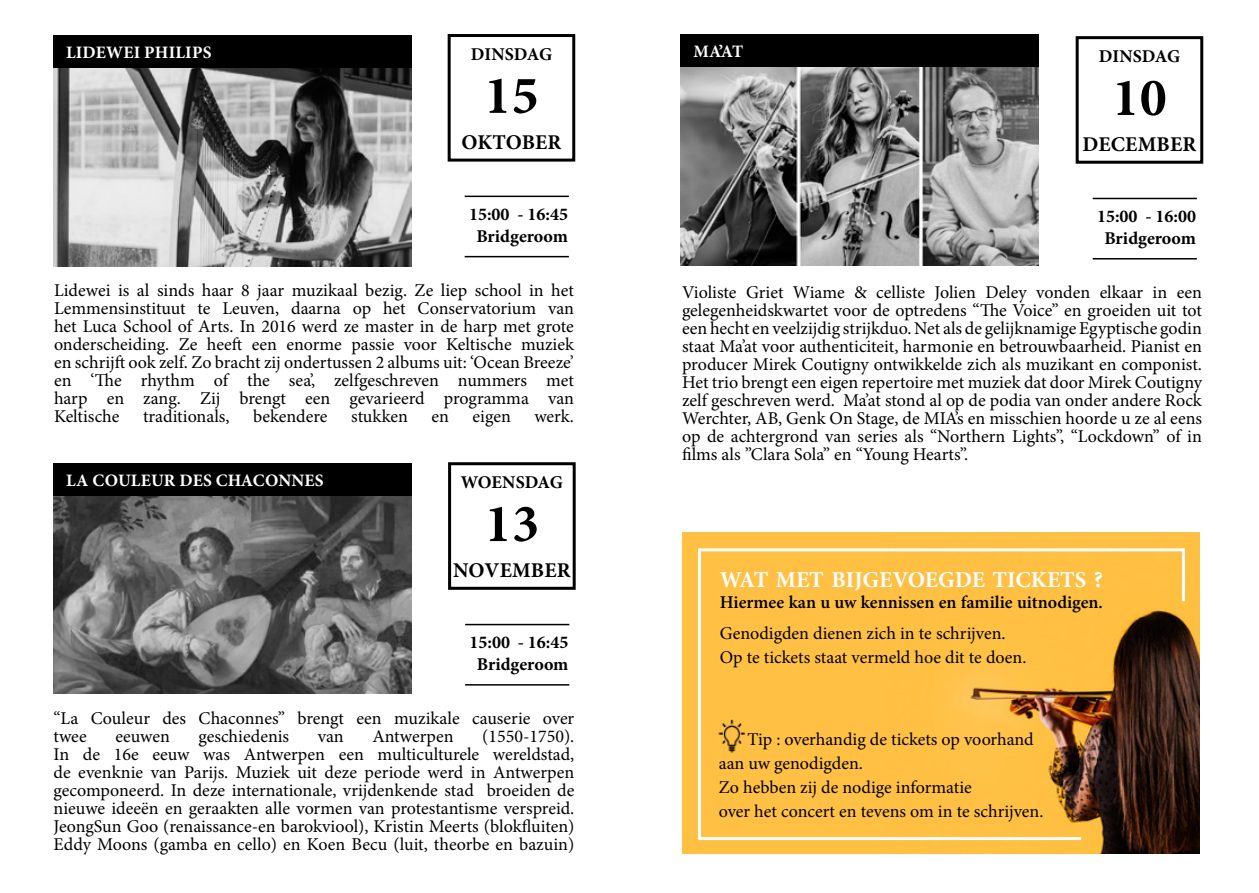
<style>
.page{position:relative;width:1259px;height:893px;background:#fff}
.page>*{position:absolute;margin:0;border:0;box-sizing:border-box;transform-origin:0 0}
.t1{font:700 54px "Minion Pro";color:#000}
.t2{font:700 22.8px "Minion Pro";color:#fdfdfd}
.t3{font:700 21px "Minion Pro";letter-spacing:.005em;color:#000}
.t4{font:18px/18px "Minion Pro";color:#000;text-align:justify}
.t5{font:700 18px/21.6px "Minion Pro";color:#000;text-align:center}
.t6{font:600 18px "Minion Pro";color:#000}
.t7{font:700 17.4px "Minion Pro";letter-spacing:.01em;color:#fff}
</style>
<div class="page">
<img style="left:53px;top:68px;width:359px;height:198px">
<div style="left:448px;top:34px;width:127px;height:128px;border:3px solid #000"></div>
<div style="left:53px;top:35px;width:359px;height:33px;background:#000"></div>
<hr style="left:465px;top:196px;width:104px;height:1px;background:#000">
<hr style="left:465px;top:256px;width:104px;height:1px;background:#000">
<img style="left:53px;top:496px;width:358px;height:198px">
<div style="left:448px;top:462px;width:128px;height:128px;border:3px solid #000"></div>
<div style="left:53px;top:463px;width:358px;height:33px;background:#000"></div>
<hr style="left:465px;top:624px;width:104px;height:1px;background:#000">
<hr style="left:465px;top:684px;width:104px;height:2px;background:#000">
<div style="left:1075px;top:36px;width:128px;height:128px;border:3px solid #000"></div>
<hr style="left:1092px;top:198px;width:105px;height:1px;background:#000">
<hr style="left:1092px;top:258px;width:105px;height:1px;background:#000">
<img style="left:680px;top:67px;width:359px;height:198px">
<div style="left:680px;top:34px;width:359px;height:33px;background:#000"></div>
<div style="left:682px;top:533px;width:518px;height:321px;background:#ffc044"></div>
<img style="left:886px;top:551px;width:313px;height:302px">
<img style="left:718px;top:720px;width:28px;height:33px">
<hr style="left:698px;top:837px;width:383px;height:3px;background:#fdfdfd">
<hr style="left:698px;top:549px;width:3px;height:290px;background:#fdfdfd">
<hr style="left:698px;top:548px;width:487px;height:3px;background:#fdfdfd">
<hr style="left:1182px;top:549px;width:3px;height:52px;background:#fdfdfd">
<p class="t7" style="left:66px;top:40px;width:89px">LIDEWEI PHILI</p>
<p class="t7" style="left:192px;top:40px;width:19px">PS</p>
<p class="t5" style="left:471px;top:43px;width:82px">DINSDAG</p>
<h1 class="t1" style="left:484px;top:58px;width:56px">15</h1>
<p class="t3" style="left:461px;top:127px;width:16px">OKTO</p>
<p class="t3" style="left:522px;top:127px;width:28px">BER</p>
<p class="t5" style="left:469px;top:203px;width:101px">15:00 - 16:45<br>BRIDGEROOM</p>
<p class="t4" style="left:54px;top:281px;width:521px">Lidewei is al sinds haar 8 jaar muzikaal bezig. Ze liep school in het Lemmensinstituut te Leuven, daarna op het Conservatorium van het Luca School of Arts. In 2016 werd ze master in de harp met grote onderscheiding. Ze heeft een enorme passie voor Keltische muziek en schrijft ook zelf. Zo bracht zij ondertussen 2 albums uit: ‘Ocean Breeze’ en ‘The rhythm of the sea’, zelfgeschreven nummers met harp en zang. Zij brengt een gevarieerd programma van Keltische</p>
<p class="t4" style="left:143px;top:407px;width:88px">traditionals,</p>
<p class="t4" style="left:253px;top:407px;width:76px">bekendere</p>
<p class="t4" style="left:351px;top:407px;width:58px">stukken</p>
<p class="t4" style="left:431px;top:407px;width:19px">en</p>
<p class="t4" style="left:472px;top:407px;width:40px">eigen</p>
<p class="t4" style="left:534px;top:407px;width:41px">werk.</p>
<p class="t7" style="left:66px;top:468px;width:52px">LA COULEUR</p>
<p class="t7" style="left:179px;top:468px;width:12px">DES</p>
<p class="t7" style="left:216px;top:468px;width:26px">CHACO</p>
<p class="t7" style="left:278px;top:468px;width:25px">NNES</p>
<p class="t5" style="left:461px;top:471px;width:31px">WOENSDA</p>
<p class="t5" style="left:550px;top:471px;width:15px">G</p>
<h1 class="t1" style="left:484px;top:486px;width:56px">13</h1>
<p class="t3" style="left:453px;top:556px;width:106px">NOVEMBER</p>
<p class="t5" style="left:469px;top:631px;width:101px">15:00 - 16:45<br>BRIDGEROOM</p>
<p class="t4" style="left:54px;top:709px;width:522px">“La Couleur des Chaconnes” brengt een muzikale causerie over twee</p>
<p class="t4" style="left:115px;top:727px;width:56px">eeuwen</p>
<p class="t4" style="left:198px;top:727px;width:92px">geschiedenis</p>
<p class="t4" style="left:318px;top:727px;width:27px">van</p>
<p class="t4" style="left:372px;top:727px;width:83px">Antwerpen</p>
<p class="t4" style="left:54px;top:727px;width:522px;text-indent:429px">(1550-1750).<br>In de 16e eeuw was Antwerpen een multiculturele wereldstad, de evenknie van Parijs. Muziek uit deze periode werd in Antwerpen gecomponeerd. In deze internationale, vrijdenkende stad broeiden de nieuwe ideeën en geraakten alle vormen van protestantisme verspreid.<br>JeongSun Goo (renaissance-en barokviool), Kristin Meerts (blokfluiten)<br>Eddy Moons (gamba en cello) en Koen Becu (luit, theorbe en bazuin)</p>
<p class="t7" style="left:693px;top:39px;width:40px">MA’AT</p>
<p class="t5" style="left:1098px;top:45px;width:13px">DINSDA</p>
<p class="t5" style="left:1167px;top:45px;width:15px">G</p>
<h1 class="t1" style="left:1112px;top:60px;width:56px">10</h1>
<p class="t3" style="left:1082px;top:129px;width:16px">DECEM</p>
<p class="t3" style="left:1156px;top:129px;width:28px">BER</p>
<p class="t5" style="left:1097px;top:205px;width:101px">15:00 - 16:00<br>BRIDGEROOM</p>
<p class="t4" style="left:682px;top:283px;width:521px">Violiste Griet Wiame &amp; celliste Jolien Deley vonden elkaar in een gelegenheidskwartet voor de optredens “The Voice” en groeiden uit tot een hecht en veelzijdig strijkduo. Net als de gelijknamige Egyptische godin staat Ma’at voor authenticiteit, harmonie en betrouwbaarheid. Pianist en producer Mirek Coutigny ontwikkelde zich als muzikant en componist.<br>Het trio brengt een eigen repertoire met muziek dat door Mirek Coutigny zelf geschreven werd. Ma’at stond al op de podia van onder andere Rock Werchter, AB, Genk On Stage, de MIA’s en misschien hoorde u ze al eens op de achtergrond van series als “Northern Lights”, “Lockdown” of in films als ”Clara Sola” en “Young Hearts”.</p>
<p class="t2" style="left:720px;top:563px;width:385px">WAT MET BIJGEVOEGDE TICKETS ?</p>
<p class="t6" style="left:720px;top:590px;width:385px">Hiermee kan u uw kennissen en familie uitnodigen.</p>
<p class="t4" style="left:719px;top:622px;width:308px;line-height:24px">Genodigden dienen zich in te schrijven.<br>Op te tickets staat vermeld hoe dit te doen.</p>
<p class="t4" style="left:719px;top:727px;width:326px;line-height:24px;text-align:left;text-indent:29px">Tip : overhandig de tickets op voorhand aan uw genodigden.<br>Zo hebben zij de nodige informatie<br>over het concert en tevens om in te schrijven.</p>
</div>
